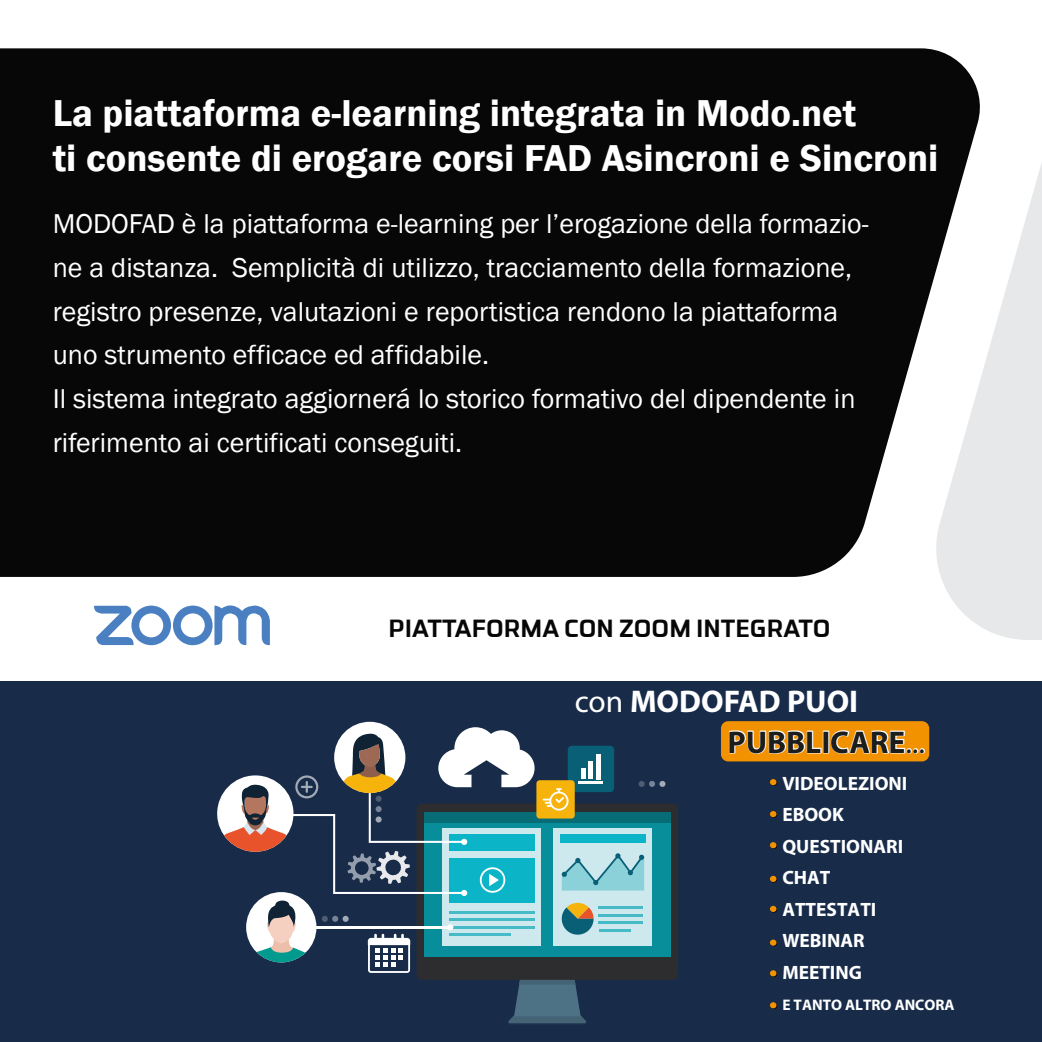
<style>
.page{position:relative;width:1042px;height:1042px;background:#fff}
.page>*{position:absolute;margin:0;border:0;box-sizing:border-box;transform-origin:0 0}
.t1{font:600 38.5px/45.5px "Franklin Gothic";color:#fff}
.t2{font:700 31.5px "Myriad Pro";color:#fff}
.t3{font:700 31.5px "Myriad Pro";color:#1d1d1b}
.t4{font:28px/43.8px "Franklin Gothic";color:#fff}
.t5{font:700 24.15px "Futo Sans";color:#080708}
.t6{font:700 19.43px/31.5px "Myriad Pro";color:#fff}
.t7{font:700 15.4px "Myriad Pro";color:#fff}
.s1{font-weight:400}
</style>
<div class="page">
<div style="left:0;top:48px;width:923px;height:529px;background:#080708"></div>
<svg style="left:923px;top:48px;width:119px;height:592px"></svg>
<div style="left:0;top:681px;width:1042px;height:361px;background:#182c4a"></div>
<svg style="left:416px;top:803px;width:262px;height:177px;background:#1f4f56"></svg>
<div style="left:424px;top:811px;width:246px;height:11px;background:#076c76"></div>
<div style="left:334px;top:722px;width:71px;height:71px;background:#fff;border-radius:50%"></div>
<svg style="left:217px;top:727px;width:448px;height:297px"></svg>
<div style="left:721px;top:721px;width:208px;height:40px;background:#f39200;border-radius:7px"></div>
<svg style="left:770px;top:779px;width:6px;height:6px"></svg>
<svg style="left:770px;top:811px;width:6px;height:6px"></svg>
<svg style="left:770px;top:842px;width:6px;height:6px"></svg>
<svg style="left:770px;top:876px;width:6px;height:6px"></svg>
<svg style="left:770px;top:906px;width:6px;height:6px"></svg>
<div style="left:770px;top:940px;width:7px;height:6px;background:#c07300;border-radius:50%"></div>
<div style="left:770px;top:939px;width:6px;height:7px;background:#f39200;border-radius:50%"></div>
<svg style="left:770px;top:970px;width:6px;height:6px"></svg>
<svg style="left:770px;top:1002px;width:6px;height:6px"></svg>
<svg style="left:728px;top:730px;width:94px;height:24px"></svg>
<div style="left:823px;top:730px;width:6px;height:23px;border:2px solid #fff"></div>
<svg style="left:830px;top:721px;width:95px;height:33px"></svg>
<svg style="left:94px;top:605px;width:176px;height:41px"></svg>
<h1 class="t1" style="left:53px;top:91px;width:887px">La piattaforma e-learning integrata in Modo.net<br>ti consente di erogare corsi FAD Asincroni e Sincroni</h1>
<p class="t4" style="left:53px;top:202px;width:817px">MODOFAD è la piattaforma e-learning per l’erogazione della formazio&shy;ne a distanza. Semplicità di utilizzo, tracciamento della formazione, registro presenze, valutazioni e reportistica rendono la piattaforma uno strumento efficace ed affidabile.<br>Il sistema integrato aggiornerá lo storico formativo del dipendente in riferimento ai certificati conseguiti.</p>
<p class="t5" style="left:388px;top:614px;width:444px">PIATTAFORMA CON ZOOM INTEGRATO</p>
<p class="t2" style="left:575px;top:680px;width:285px"><span class="s1">con</span> MODOFAD PUOI</p>
<p class="t3" style="left:728px;top:721px;width:199px">PUBBLICARE<span class="s1">...</span></p>
<p class="t6" style="left:782px;top:767px;width:127px">VIDEOLEZIONI<br>EBOOK<br>QUESTIONARI<br>CHAT<br>ATTESTATI<br>WEBINAR<br>MEETING</p>
<p class="t7" style="left:782px;top:995px;width:174px">E TANTO ALTRO ANCORA</p>
</div>
